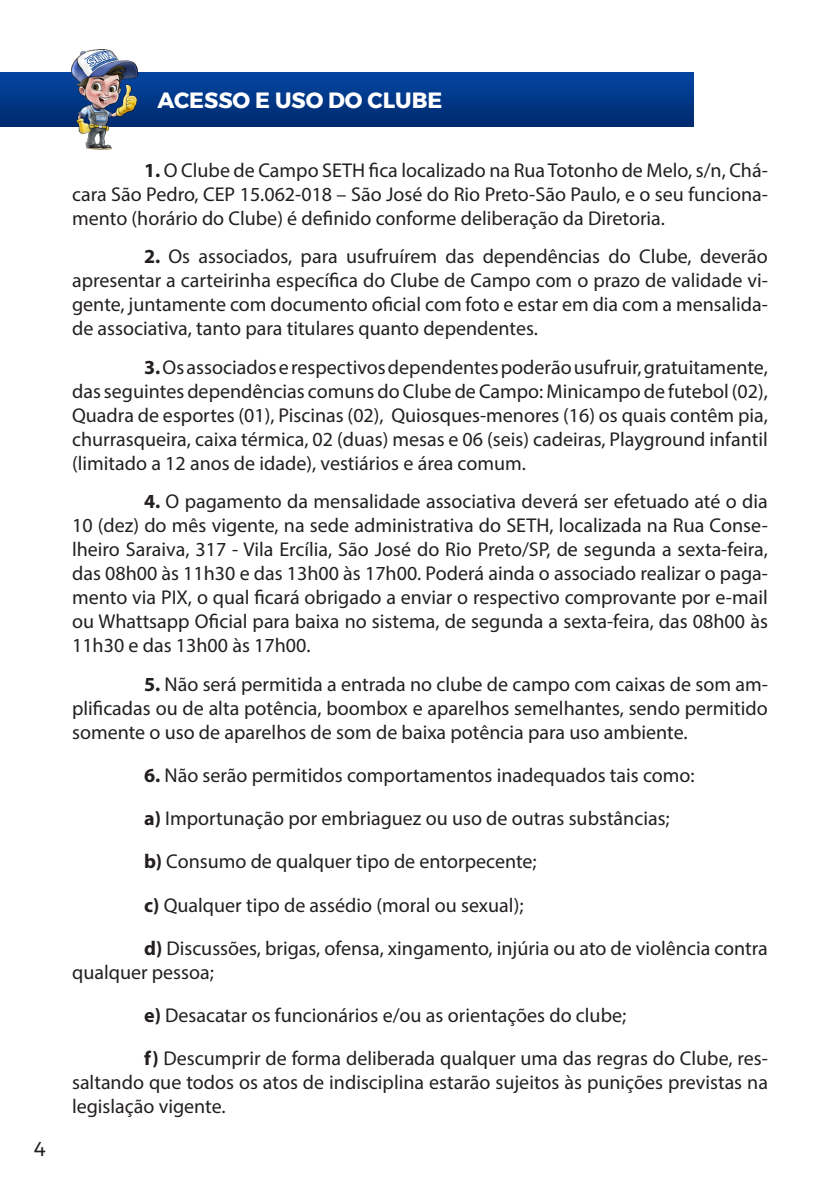
<style>
.page{position:relative;width:840px;height:1191px;background:#fff}
.page>*{position:absolute;margin:0;border:0;box-sizing:border-box;transform-origin:0 0}
.t1{font:700 22px "Montserrat";color:#fff}
.t2{font:20px/24px "Myriad Pro";color:#231f20;text-align:justify}
.t3{font:20px "Montserrat";color:#231f20}
.s1{font-weight:700}
</style>
<div class="page">
<img style="left:0;top:72px;width:693px;height:54px">
<img style="left:72px;top:49px;width:65px;height:101px">
<p class="t3" style="left:34px;top:1134px;width:13px">4</p>
<p class="t1" style="left:157px;top:83px;width:286px">ACESSO E USO DO CLUBE</p>
<p class="t2" style="left:72px;top:158px;width:697px;text-indent:72px"><span class="s1">1.</span> O Clube de Campo SETH fica localizado na Rua Totonho de Melo, s/n, Chá&shy;cara São Pedro, CEP 15.062-018 – São José do Rio Preto-São Paulo, e o seu funciona&shy;mento (horário do Clube) é definido conforme deliberação da Diretoria.</p>
<p class="t2" style="left:72px;top:244px;width:697px;text-indent:72px"><span class="s1">2.</span> Os associados, para usufruírem das dependências do Clube, deverão apresentar a carteirinha específica do Clube de Campo com o prazo de validade vi&shy;gente, juntamente com documento oficial com foto e estar em dia com a mensalida&shy;de associativa, tanto para titulares quanto dependentes.</p>
<p class="t2" style="left:72px;top:355px;width:697px;text-indent:72px"><span class="s1">3.</span> Os associados e respectivos dependentes poderão usufruir, gratuitamente, das seguintes dependências comuns do Clube de Campo: Minicampo de futebol (02), Quadra de esportes (01), Piscinas (02), Quiosques-menores (16) os quais contêm pia, churrasqueira, caixa térmica, 02 (duas) mesas e 06 (seis) cadeiras, Playground infantil (limitado a 12 anos de idade), vestiários e área comum.</p>
<p class="t2" style="left:72px;top:489px;width:697px;text-indent:72px"><span class="s1">4.</span> O pagamento da mensalidade associativa deverá ser efetuado até o dia 10 (dez) do mês vigente, na sede administrativa do SETH, localizada na Rua Conse&shy;lheiro Saraiva, 317 - Vila Ercília, São José do Rio Preto/SP, de segunda a sexta-feira, das 08h00 às 11h30 e das 13h00 às 17h00. Poderá ainda o associado realizar o paga&shy;mento via PIX, o qual ficará obrigado a enviar o respectivo comprovante por e-mail ou Whattsapp Oficial para baixa no sistema, de segunda a sexta-feira, das 08h00 às 11h30 e das 13h00 às 17h00.</p>
<p class="t2" style="left:72px;top:671px;width:697px;text-indent:72px"><span class="s1">5.</span> Não será permitida a entrada no clube de campo com caixas de som am&shy;plificadas ou de alta potência, boombox e aparelhos semelhantes, sendo permitido somente o uso de aparelhos de som de baixa potência para uso ambiente.</p>
<p class="t2" style="left:144px;top:763px;width:551px"><span class="s1">6.</span> Não serão permitidos comportamentos inadequados tais como:</p>
<p class="t2" style="left:144px;top:806px;width:527px"><span class="s1">a)</span> Importunação por embriaguez ou uso de outras substâncias;</p>
<p class="t2" style="left:144px;top:849px;width:394px"><span class="s1">b)</span> Consumo de qualquer tipo de entorpecente;</p>
<p class="t2" style="left:144px;top:892px;width:380px"><span class="s1">c)</span> Qualquer tipo de assédio (moral ou sexual);</p>
<p class="t2" style="left:72px;top:935px;width:697px;text-indent:72px"><span class="s1">d)</span> Discussões, brigas, ofensa, xingamento, injúria ou ato de violência contra qualquer pessoa;</p>
<p class="t2" style="left:144px;top:1003px;width:483px"><span class="s1">e)</span> Desacatar os funcionários e/ou as orientações do clube;</p>
<p class="t2" style="left:72px;top:1046px;width:697px;text-indent:72px"><span class="s1">f)</span> Descumprir de forma deliberada qualquer uma das regras do Clube, res&shy;saltando que todos os atos de indisciplina estarão sujeitos às punições previstas na legislação vigente.</p>
</div>
